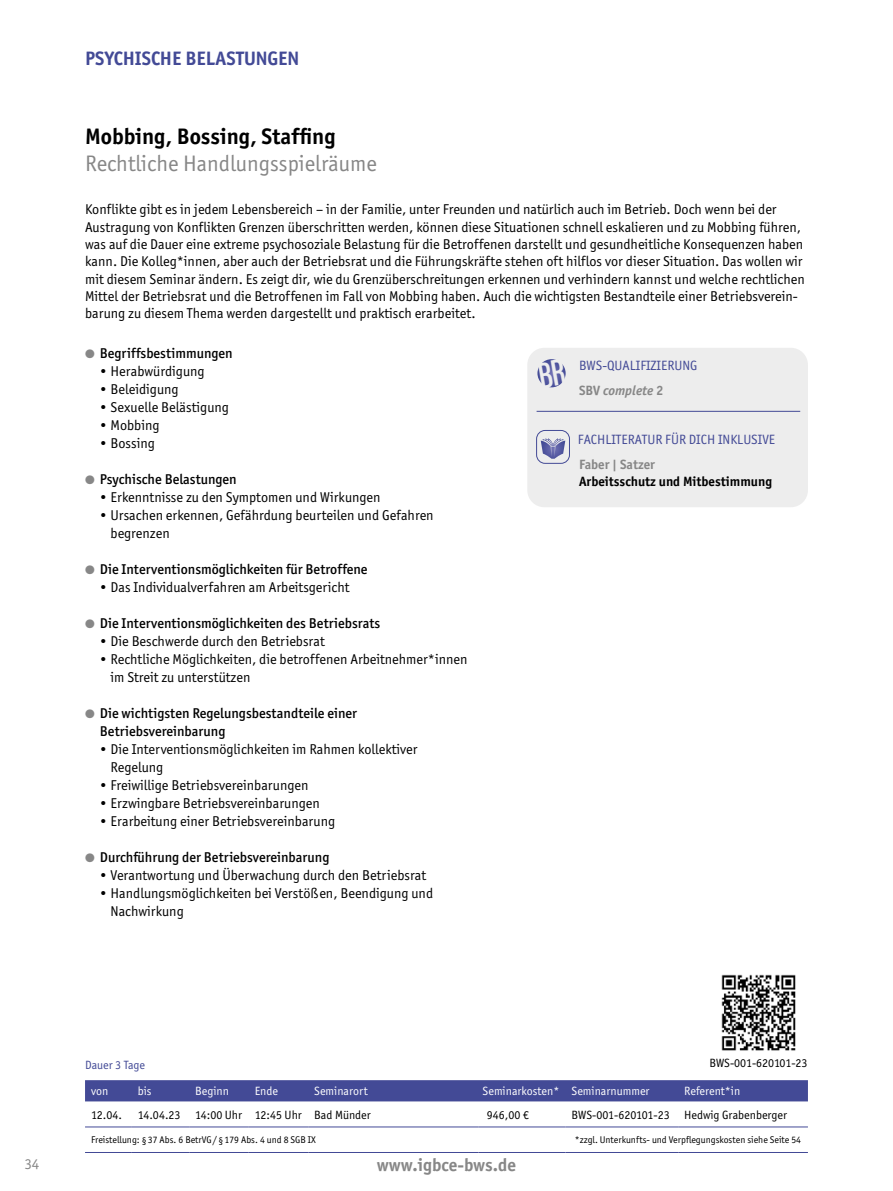
<style>
.page{position:relative;width:893px;height:1191px;background:#fff}
.page>*{position:absolute;margin:0;border:0;box-sizing:border-box;transform-origin:0 0}
.t1{font:22.5px "Officina Sans ITC Std";color:#878787}
.t2{font:700 22.5px "Officina Sans ITC Std";color:#000}
.t3{font:700 19.5px "Officina Sans ITC Std";color:#434a96}
.t4{font:700 18px "Officina Sans ITC Std";color:#878787}
.t5{font:15px "Officina Sans ITC Std";color:#878787}
.t6{font:14.25px/17.2px "Officina Sans ITC Std";color:#000}
.t7{font:500 14.25px/18px "Officina Sans ITC Std";color:#000}
.t8{font:13.5px/24.8px "Officina Sans ITC Std";color:#434a96}
.t9{font:700 13.5px "Officina Sans ITC Std";color:#000}
.t10{font:700 13.5px "Officina Sans ITC Std";color:#878787}
.t11{font:12px "Officina Sans ITC Std";color:#000}
.t12{font:12px "Officina Sans ITC Std";color:#fff}
.t13{font:12px "Officina Sans ITC Std";color:#434a96}
.t14{font:9.75px "Officina Sans ITC Std";color:#000}
.s1{color:#878787}
.s2{font-weight:700;color:#878787}
.s3{font-weight:700;font-style:italic;color:#878787}
</style>
<div class="page">
<div style="left:85px;top:1080px;width:723px;height:21px;background:#434a96"></div>
<hr style="left:85px;top:1126px;width:47px;height:1px;background:#434a96">
<hr style="left:132px;top:1126px;width:57px;height:1px;background:#434a96">
<hr style="left:189px;top:1126px;width:60px;height:1px;background:#434a96">
<hr style="left:249px;top:1126px;width:59px;height:1px;background:#434a96">
<hr style="left:308px;top:1126px;width:170px;height:1px;background:#434a96">
<hr style="left:478px;top:1126px;width:88px;height:1px;background:#434a96">
<hr style="left:566px;top:1126px;width:112px;height:1px;background:#434a96">
<hr style="left:678px;top:1126px;width:130px;height:1px;background:#434a96">
<hr style="left:85px;top:1152px;width:47px;height:1px;background:#434a96">
<hr style="left:132px;top:1152px;width:57px;height:1px;background:#434a96">
<hr style="left:189px;top:1152px;width:60px;height:1px;background:#434a96">
<hr style="left:249px;top:1152px;width:59px;height:1px;background:#434a96">
<hr style="left:308px;top:1152px;width:170px;height:1px;background:#434a96">
<hr style="left:478px;top:1152px;width:88px;height:1px;background:#434a96">
<hr style="left:566px;top:1152px;width:112px;height:1px;background:#434a96">
<hr style="left:678px;top:1152px;width:130px;height:1px;background:#434a96">
<div style="left:527px;top:348px;width:281px;height:159px;background:#ededed;border-radius:17px"></div>
<hr style="left:537px;top:411px;width:263px;height:1px;background:#434a96">
<div style="left:536px;top:430px;width:34px;height:34px;border:1px solid #434a96;border-radius:9px"></div>
<svg style="left:541px;top:438px;width:24px;height:21px"></svg>
<img style="left:721px;top:974px;width:75px;height:77px">
<svg style="left:538px;top:359px;width:28px;height:29px"></svg>
<h2 class="t3" style="left:85px;top:46px;width:216px">PSYCHISCHE BELASTUNGEN</h2>
<h1 class="t2" style="left:85px;top:122px;width:252px">Mobbing, Bossing, Staffing</h1>
<h1 class="t1" style="left:85px;top:150px;width:293px">Rechtliche Handlungsspielräume</h1>
<p class="t6" style="left:85px;top:201px;width:721px">Konflikte gibt es in jedem Lebensbereich – in der Familie, unter Freunden und natürlich auch im Betrieb. Doch wenn bei der Austragung von Konflikten Grenzen überschritten werden, können diese Situationen schnell eskalieren und zu Mobbing führen, was auf die Dauer eine extreme psychosoziale Belastung für die Betroffenen darstellt und gesundheitliche Konsequenzen haben kann. Die Kolleg*innen, aber auch der Betriebsrat und die Führungskräfte stehen oft hilflos vor dieser Situation. Das wollen wir mit diesem Seminar ändern. Es zeigt dir, wie du Grenzüberschreitungen erkennen und verhindern kannst und welche rechtlichen Mittel der Betriebsrat und die Betroffenen im Fall von Mobbing haben. Auch die wichtigsten Bestandteile einer Betriebsverein&shy;barung zu diesem Thema werden dargestellt und praktisch erarbeitet.</p>
<p class="t7" style="left:85px;top:344px;width:149px"><span class="s1">●</span> Begriffsbestimmungen</p>
<p class="t6" style="left:100px;top:363px;width:106px">• Herabwürdigung</p>
<p class="t6" style="left:100px;top:380px;width:80px">• Beleidigung</p>
<p class="t6" style="left:100px;top:398px;width:131px">• Sexuelle Belästigung</p>
<p class="t6" style="left:100px;top:416px;width:61px">• Mobbing</p>
<p class="t6" style="left:100px;top:434px;width:56px">• Bossing</p>
<p class="t7" style="left:85px;top:470px;width:153px"><span class="s1">●</span> Psychische Belastungen</p>
<p class="t6" style="left:100px;top:489px;width:282px">• Erkenntnisse zu den Symptomen und Wirkungen</p>
<p class="t6" style="left:111px;top:506px;width:325px;line-height:18px;text-indent:-11px">• Ursachen erkennen, Gefährdung beurteilen und Gefahren begrenzen</p>
<p class="t7" style="left:85px;top:560px;width:284px"><span class="s1">●</span> Die Interventionsmöglichkeiten für Betroffene</p>
<p class="t6" style="left:100px;top:579px;width:251px">• Das Individualverfahren am Arbeitsgericht</p>
<p class="t7" style="left:85px;top:614px;width:297px"><span class="s1">●</span> Die Interventionsmöglichkeiten des Betriebsrats</p>
<p class="t6" style="left:100px;top:633px;width:227px">• Die Beschwerde durch den Betriebsrat</p>
<p class="t6" style="left:111px;top:650px;width:358px;line-height:18px;text-indent:-11px">• Rechtliche Möglichkeiten, die betroffenen Arbeitnehmer*innen im Streit zu unterstützen</p>
<p class="t7" style="left:100px;top:704px;width:259px;text-indent:-15px"><span class="s1">●</span> Die wichtigsten Regelungsbestandteile einer<br>Betriebsvereinbarung</p>
<p class="t6" style="left:111px;top:740px;width:308px;line-height:18px;text-indent:-11px">• Die Interventionsmöglichkeiten im Rahmen kollektiver<br>Regelung</p>
<p class="t6" style="left:100px;top:776px;width:210px">• Freiwillige Betriebsvereinbarungen</p>
<p class="t6" style="left:100px;top:794px;width:221px">• Erzwingbare Betriebsvereinbarungen</p>
<p class="t6" style="left:100px;top:812px;width:237px">• Erarbeitung einer Betriebsvereinbarung</p>
<p class="t7" style="left:85px;top:848px;width:246px"><span class="s1">●</span> Durchführung der Betriebsvereinbarung</p>
<p class="t6" style="left:100px;top:867px;width:328px">• Verantwortung und Überwachung durch den Betriebsrat</p>
<p class="t6" style="left:111px;top:884px;width:324px;line-height:18px;text-indent:-11px">• Handlungsmöglichkeiten bei Verstößen, Beendigung und<br>Nachwirkung</p>
<p class="t8" style="left:579px;top:353px;width:120px">BWS-QUALIFIZIERUNG<br><span class="s2">SBV</span> <span class="s3">complete</span> <span class="s2">2</span></p>
<p class="t8" style="left:578px;top:427px;width:199px">FACHLITERATUR FÜR DICH INKLUSIVE</p>
<p class="t10" style="left:579px;top:456px;width:77px">Faber | Satzer</p>
<p class="t9" style="left:579px;top:473px;width:195px">Arbeitsschutz und Mitbestimmung</p>
<p class="t5" style="left:24px;top:1155px;width:17px">34</p>
<p class="t11" style="left:709px;top:1055px;width:100px">BWS-001-620101-23</p>
<p class="t13" style="left:85px;top:1058px;width:62px">Dauer 3 Tage</p>
<p class="t12" style="left:91px;top:1083px;width:19px">von</p>
<p class="t12" style="left:138px;top:1083px;width:15px">bis</p>
<p class="t12" style="left:195px;top:1083px;width:35px">Beginn</p>
<p class="t12" style="left:255px;top:1083px;width:25px">Ende</p>
<p class="t12" style="left:314px;top:1083px;width:55px">Seminarort</p>
<p class="t12" style="left:483px;top:1083px;width:168px">Seminarkosten* Seminarnummer</p>
<p class="t12" style="left:684px;top:1083px;width:58px">Referent*in</p>
<p class="t11" style="left:91px;top:1107px;width:33px">12.04.</p>
<p class="t11" style="left:138px;top:1107px;width:234px">14.04.23 14:00 Uhr 12:45 Uhr Bad Münder</p>
<p class="t11" style="left:487px;top:1107px;width:43px">946,00 €</p>
<p class="t11" style="left:572px;top:1107px;width:217px">BWS-001-620101-23 Hedwig Grabenberger</p>
<p class="t14" style="left:91px;top:1134px;width:226px">Freistellung: § 37 Abs. 6 BetrVG/ § 179 Abs. 4 und 8 SGB IX</p>
<p class="t14" style="left:575px;top:1134px;width:228px">*zzgl. Unterkunfts- und Verpflegungskosten siehe Seite 54</p>
<p class="t4" style="left:377px;top:1153px;width:141px">www.igbce-bws.de</p>
</div>
